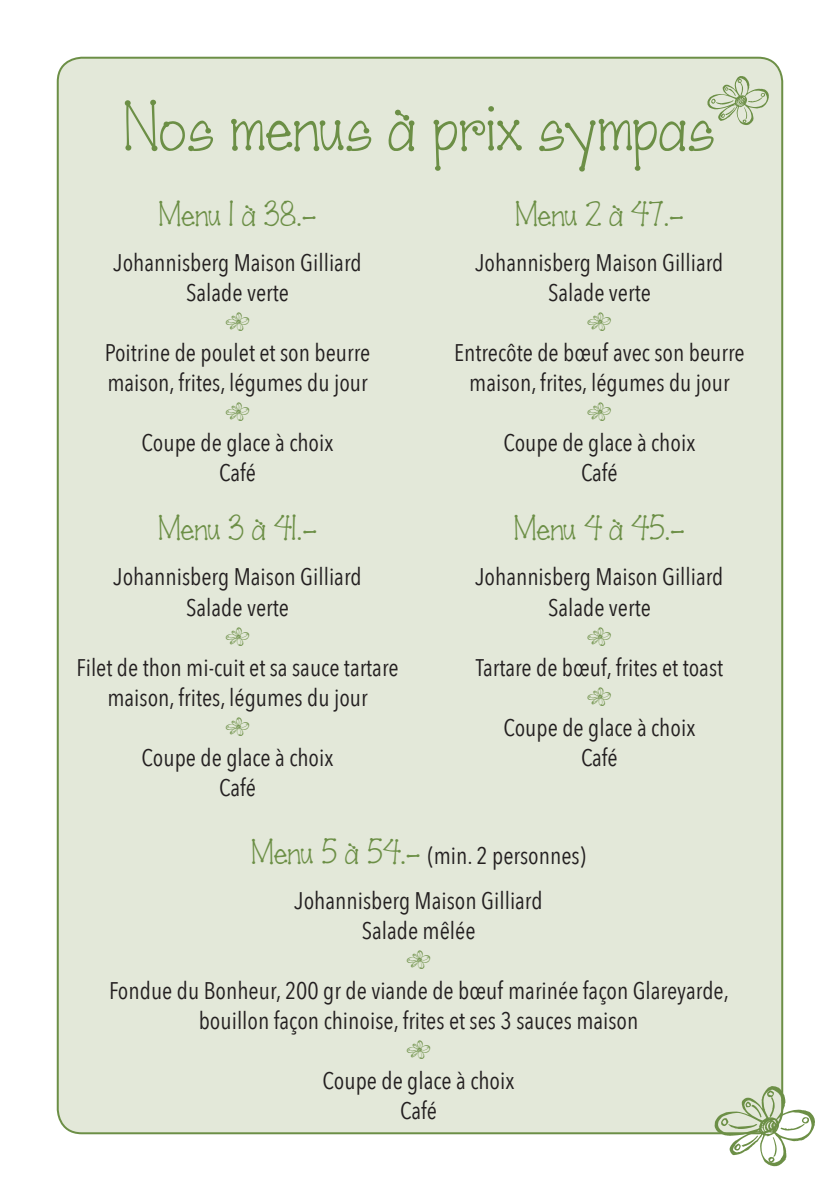
<style>
.page{position:relative;width:840px;height:1191px;background:#fff}
.page>*{position:absolute;margin:0;border:0;box-sizing:border-box;transform-origin:0 0}
.t1{font:74px "MTF Flower Doodles";color:#6c8f46}
.t2{font:52px "Janda Scrapgirl Dots";letter-spacing:-.02em;color:#6c8f46}
.t3{font:28px "MTF Flower Doodles";color:#6c8f46}
.t4{font:26px "Janda Scrapgirl Dots";letter-spacing:-.01em;color:#6c8f46}
.t5{font:24px/30px "Avenir Next Condensed";color:#231f20;text-align:center}
.s1{font-family:"Janda Scrapgirl Dots";font-size:26px;color:#6c8f46}
</style>
<div class="page">
<div style="left:58px;top:58px;width:723px;height:1075px;background:#e3e8d9;border-radius:24px"></div>
<svg style="left:710px;top:1080px;width:74px;height:55px"></svg>
<p class="t1" style="left:705px;top:56px;width:66px">M</p>
<p class="t2" style="left:123px;top:102px;width:593px">Nos menus à prix sympas</p>
<p class="t4" style="left:159px;top:201px;width:159px">Menu 1 à 38.-</p>
<p class="t5" style="left:113px;top:246px;width:249px">Johannisberg Maison Gilliard</p>
<p class="t5" style="left:186px;top:276px;width:104px">Salade verte</p>
<p class="t3" style="left:225px;top:305px;width:26px">M</p>
<p class="t5" style="left:105px;top:336px;width:267px">Poitrine de poulet et son beurre</p>
<p class="t5" style="left:107px;top:366px;width:262px">maison, frites, légumes du jour</p>
<p class="t3" style="left:225px;top:395px;width:26px">M</p>
<p class="t5" style="left:141px;top:426px;width:193px">Coupe de glace à choix</p>
<p class="t5" style="left:219px;top:456px;width:38px">Café</p>
<p class="t4" style="left:158px;top:516px;width:160px">Menu 3 à 41.-</p>
<p class="t5" style="left:113px;top:561px;width:249px">Johannisberg Maison Gilliard</p>
<p class="t5" style="left:186px;top:591px;width:104px">Salade verte</p>
<p class="t3" style="left:225px;top:619px;width:26px">M</p>
<p class="t5" style="left:77px;top:651px;width:323px">Filet de thon mi-cuit et sa sauce tartare maison, frites, légumes du jour</p>
<p class="t3" style="left:225px;top:709px;width:26px">M</p>
<p class="t5" style="left:141px;top:741px;width:193px">Coupe de glace à choix</p>
<p class="t5" style="left:219px;top:771px;width:38px">Café</p>
<p class="t4" style="left:515px;top:201px;width:170px">Menu 2 à 47.-</p>
<p class="t5" style="left:475px;top:246px;width:249px">Johannisberg Maison Gilliard</p>
<p class="t5" style="left:547px;top:276px;width:104px">Salade verte</p>
<p class="t3" style="left:587px;top:305px;width:26px">M</p>
<p class="t5" style="left:454px;top:336px;width:292px">Entrecôte de bœuf avec son beurre maison, frites, légumes du jour</p>
<p class="t3" style="left:587px;top:395px;width:26px">M</p>
<p class="t5" style="left:503px;top:426px;width:193px">Coupe de glace à choix</p>
<p class="t5" style="left:580px;top:456px;width:38px">Café</p>
<p class="t4" style="left:514px;top:516px;width:172px">Menu 4 à 45.-</p>
<p class="t5" style="left:475px;top:561px;width:249px">Johannisberg Maison Gilliard</p>
<p class="t5" style="left:547px;top:591px;width:104px">Salade verte</p>
<p class="t3" style="left:587px;top:619px;width:26px">M</p>
<p class="t5" style="left:475px;top:651px;width:249px">Tartare de bœuf, frites et toast</p>
<p class="t3" style="left:587px;top:679px;width:26px">M</p>
<p class="t5" style="left:503px;top:711px;width:193px">Coupe de glace à choix</p>
<p class="t5" style="left:580px;top:741px;width:38px">Café</p>
<p class="t5" style="left:251px;top:839px;width:336px"><span class="s1">Menu 5 à 54.-</span> (min. 2 personnes)</p>
<p class="t5" style="left:294px;top:884px;width:249px">Johannisberg Maison Gilliard</p>
<p class="t5" style="left:361px;top:914px;width:115px">Salade mêlée</p>
<p class="t3" style="left:406px;top:943px;width:26px">M</p>
<p class="t5" style="left:109px;top:974px;width:621px">Fondue du Bonheur, 200 gr de viande de bœuf marinée façon Glareyarde,</p>
<p class="t5" style="left:198px;top:1004px;width:441px">bouillon façon chinoise, frites et ses 3 sauces maison</p>
<p class="t3" style="left:406px;top:1033px;width:26px">M</p>
<p class="t5" style="left:322px;top:1064px;width:193px">Coupe de glace à choix</p>
<p class="t5" style="left:400px;top:1094px;width:38px">Café</p>
</div>
